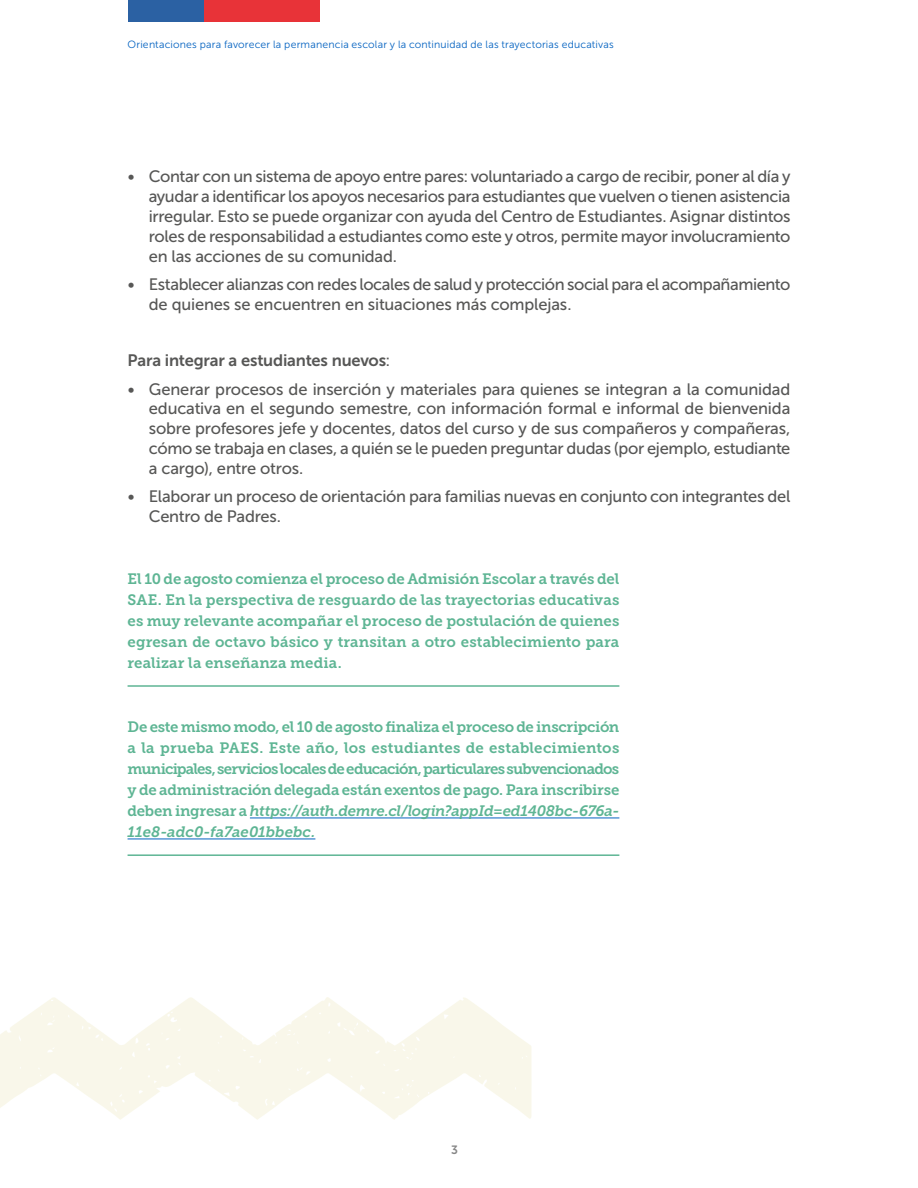
<style>
.page{position:relative;width:918px;height:1188px;background:#fff}
.page>*{position:absolute;margin:0;border:0;box-sizing:border-box;transform-origin:0 0}
.t1{font:16.5px/19.8px "Museo Sans 500";letter-spacing:-.02em;color:#575756;text-align:justify}
.t2{font:16.5px "Museo Sans 700";letter-spacing:-.01em;color:#575756}
.t3{font:15px/21px "Museo Slab 700";letter-spacing:-.01em;color:#5eb594;text-align:justify}
.t4{font:12px "Museo Sans 700";color:#878787}
.t5{font:10.5px "Museo Sans 300";letter-spacing:.015em;color:#0563c1}
.s1{font-family:"Museo Sans 500"}
.s2{font-style:italic}
</style>
<div class="page">
<hr style="left:128px;top:685px;width:491px;height:2px;background:#5eb594">
<hr style="left:128px;top:854px;width:491px;height:2px;background:#5eb594">
<hr style="left:250px;top:818px;width:369px;height:1px;background:#0563c1">
<hr style="left:128px;top:839px;width:187px;height:1px;background:#0563c1">
<div style="left:128px;top:0;width:80px;height:21px;background:#2b61a3"></div>
<div style="left:205px;top:0;width:115px;height:21px;background:#e83338"></div>
<svg style="left:0;top:997px;width:532px;height:123px;fill:#f9f7ea"></svg>
<p class="t5" style="left:128px;top:39px;width:488px">Orientaciones para favorecer la permanencia escolar y la continuidad de las trayectorias educativas</p>
<p class="t1" style="left:149px;top:167px;width:643px;text-indent:-21px">• Contar con un sistema de apoyo entre pares: voluntariado a cargo de recibir, poner al día y ayudar a identificar los apoyos necesarios para estudiantes que vuelven o tienen asistencia irregular. Esto se puede organizar con ayuda del Centro de Estudiantes. Asignar distintos roles de responsabilidad a estudiantes como este y otros, permite mayor involucramiento en las acciones de su comunidad.</p>
<p class="t1" style="left:149px;top:274px;width:643px;text-indent:-21px">• Establecer alianzas con redes locales de salud y protección social para el acompañamiento de quienes se encuentren en situaciones más complejas.</p>
<p class="t2" style="left:128px;top:351px;width:264px">Para integrar a estudiantes nuevos<span class="s1">:</span></p>
<p class="t1" style="left:149px;top:379px;width:643px;text-indent:-21px">• Generar procesos de inserción y materiales para quienes se integran a la comunidad educativa en el segundo semestre, con información formal e informal de bienvenida sobre profesores jefe y docentes, datos del curso y de sus compañeros y compañeras, cómo se trabaja en clases, a quién se le pueden preguntar dudas (por ejemplo, estudiante a cargo), entre otros.</p>
<p class="t1" style="left:149px;top:487px;width:643px;text-indent:-21px">• Elaborar un proceso de orientación para familias nuevas en conjunto con integrantes del<br>Centro de Padres.</p>
<p class="t3" style="left:128px;top:569px;width:493px">El 10 de agosto comienza el proceso de Admisión Escolar a través del SAE. En la perspectiva de resguardo de las trayectorias educativas es muy relevante acompañar el proceso de postulación de quienes egresan de octavo básico y transitan a otro establecimiento para realizar la enseñanza media.</p>
<p class="t3" style="left:128px;top:717px;width:493px">De este mismo modo, el 10 de agosto finaliza el proceso de inscripción a la prueba PAES. Este año, los estudiantes de establecimientos municipales, servicios locales de educación, particulares subvencionados y de administración delegada están exentos de pago. Para inscribirse deben ingresar a <span class="s2">https://auth.demre.cl/login?appId=ed1408bc-676a-11e8-adc0-fa7ae01bbebc.</span></p>
<p class="t4" style="left:451px;top:1143px;width:8px">3</p>
</div>
